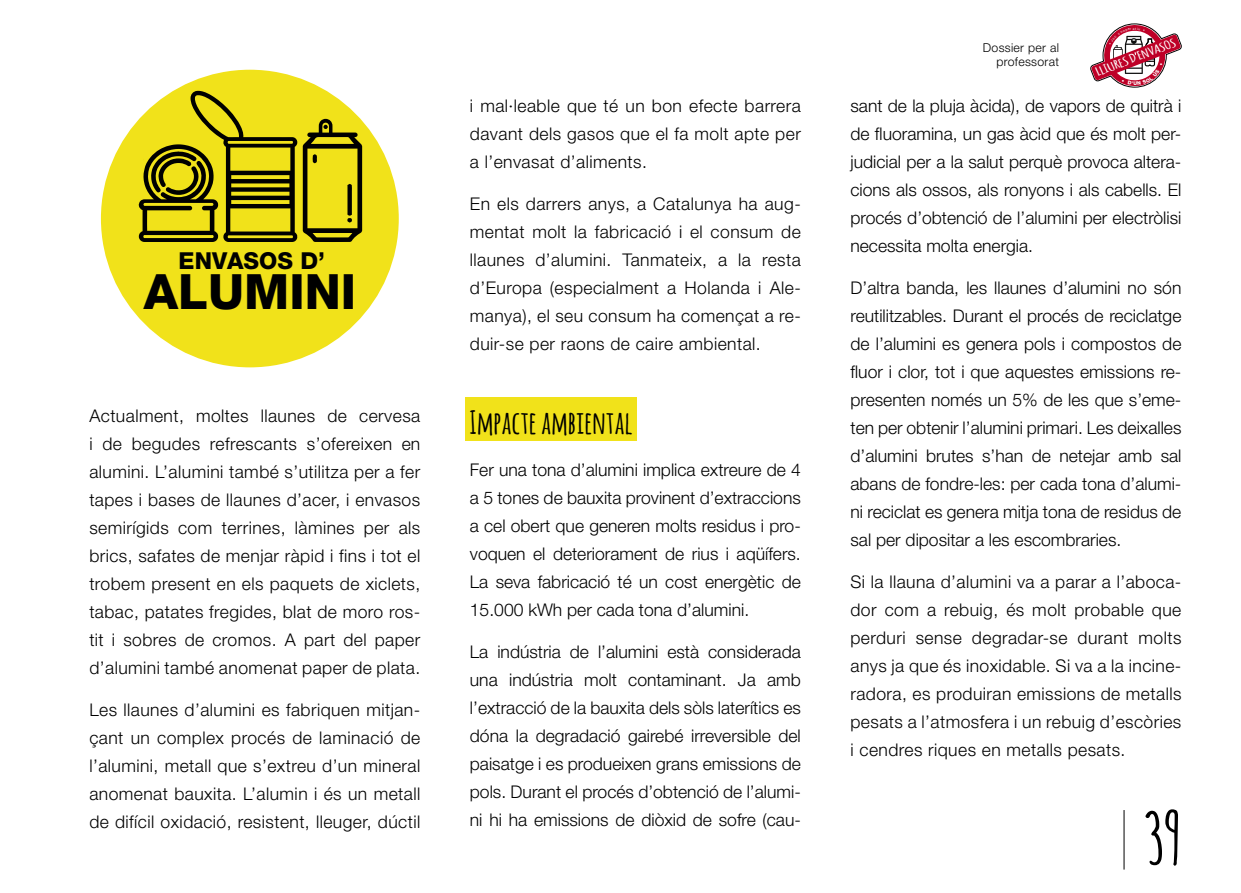
<style>
.page{position:relative;width:1241px;height:893px;background:#fff}
.page>*{position:absolute;margin:0;border:0;box-sizing:border-box;transform-origin:0 0}
.t1{font:700 70px "Amatic";color:#000}
.t2{font:800 48.65px "Helvetica Neue LT Pro";color:#000}
.t3{font:700 31.5px "Amatic";letter-spacing:.025em;color:#000}
.t4{font:800 23.45px "Helvetica Neue LT Pro";color:#000}
.t5{font:300 17.5px/28px "Helvetica Neue LT Pro";letter-spacing:.025em;color:#000;text-align:justify}
.t6{font:300 12.25px/14px "Helvetica Neue LT Pro";letter-spacing:.025em;color:#000;text-align:right}
.t7{font:700 11.55px "Amatic";color:#fff;scale:1.71 1}
</style>
<div class="page">
<div style="left:465px;top:397px;width:171px;height:44px;background:#f1e21a"></div>
<div style="left:101px;top:70px;width:298px;height:297px;background:#f1e21a;border-radius:50%"></div>
<svg style="left:138px;top:91px;width:224px;height:151px"></svg>
<hr style="left:1123px;top:810px;width:1px;height:60px;background:#000">
<svg style="left:1090px;top:23px;width:91px;height:65px"></svg>
<h3 class="t4" style="left:179px;top:246px;width:148px">ENVASOS D’</h3>
<h2 class="t2" style="left:144px;top:263px;width:214px">ALUMINI</h2>
<p class="t5" style="left:89px;top:401px;width:332px">Actualment, moltes llaunes de cervesa i de begudes refrescants s’ofereixen en alumini. L’alumini també s’utilitza per a fer tapes i bases de llaunes d’acer, i envasos semirígids com terrines, làmines per als brics, safates de menjar ràpid i fins i tot el trobem present en els paquets de xiclets, tabac, patates fregides, blat de moro ros&shy;tit i sobres de cromos. A part del paper d’alumini també anomenat paper de plata.</p>
<p class="t5" style="left:89px;top:695px;width:332px">Les llaunes d’alumini es fabriquen mitjan&shy;çant un complex procés de laminació de l’alumini, metall que s’extreu d’un mineral anomenat bauxita. L’alumin i és un metall de difícil oxidació, resistent, lleuger, dúctil</p>
<p class="t5" style="left:470px;top:91px;width:332px">i mal·leable que té un bon efecte barrera davant dels gasos que el fa molt apte per a l’envasat d’aliments.</p>
<p class="t5" style="left:470px;top:189px;width:332px">En els darrers anys, a Catalunya ha aug&shy;mentat molt la fabricació i el consum de llaunes d’alumini. Tanmateix, a la resta d’Europa (especialment a Holanda i Ale&shy;manya), el seu consum ha començat a re&shy;duir-se per raons de caire ambiental.</p>
<h3 class="t3" style="left:470px;top:400px;width:164px">Impacte ambiental</h3>
<p class="t5" style="left:470px;top:455px;width:332px">Fer una tona d’alumini implica extreure de 4 a 5 tones de bauxita provinent d’extraccions a cel obert que generen molts residus i pro&shy;voquen el deteriorament de rius i aqüífers.<br>La seva fabricació té un cost energètic de 15.000 kWh per cada tona d’alumini.</p>
<p class="t5" style="left:470px;top:637px;width:332px">La indústria de l’alumini està considerada una indústria molt contaminant. Ja amb l’extracció de la bauxita dels sòls laterítics es dóna la degradació gairebé irreversible del paisatge i es produeixen grans emissions de pols. Durant el procés d’obtenció de l’alumi&shy;ni hi ha emissions de diòxid de sofre (cau-</p>
<p class="t6" style="left:982px;top:40px;width:78px">Dossier per al professorat</p>
<p class="t7" style="left:1093px;top:65px;width:51px;rotate:-21deg">LLIURES DENVASOS</p>
<p class="t5" style="left:850px;top:91px;width:332px">sant de la pluja àcida), de vapors de quitrà i de fluoramina, un gas àcid que és molt per&shy;judicial per a la salut perquè provoca altera&shy;cions als ossos, als ronyons i als cabells. El procés d’obtenció de l’alumini per electròlisi necessita molta energia.</p>
<p class="t5" style="left:850px;top:273px;width:332px">D’altra banda, les llaunes d’alumini no són reutilitzables. Durant el procés de reciclatge de l’alumini es genera pols i compostos de fluor i clor, tot i que aquestes emissions re&shy;presenten només un 5% de les que s’eme&shy;ten per obtenir l’alumini primari. Les deixalles d’alumini brutes s’han de netejar amb sal abans de fondre-les: per cada tona d’alumi&shy;ni reciclat es genera mitja tona de residus de sal per dipositar a les escombraries.</p>
<p class="t5" style="left:850px;top:567px;width:332px">Si la llauna d’alumini va a parar a l’aboca&shy;dor com a rebuig, és molt probable que perduri sense degradar-se durant molts anys ja que és inoxidable. Si va a la incine&shy;radora, es produiran emissions de metalls pesats a l’atmosfera i un rebuig d’escòries i cendres riques en metalls pesats.</p>
<h1 class="t1" style="left:1145px;top:789px;width:37px">39</h1>
</div>
